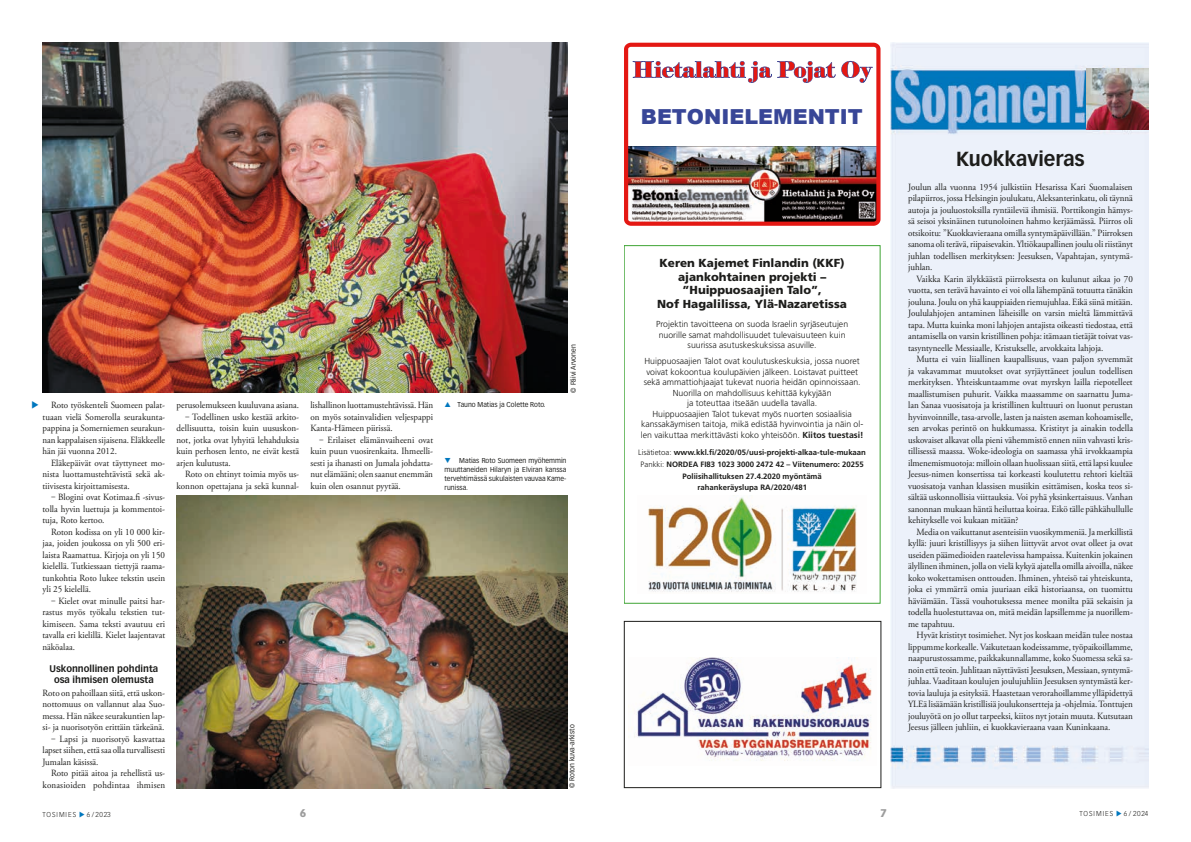
<style>
.page{position:relative;width:1191px;height:842px;background:#fff}
.page>*{position:absolute;margin:0;border:0;box-sizing:border-box;transform-origin:0 0}
.t1{font:900 20.7px "Arial";color:#384697}
.t2{font:700 20px "Vectora LT Pro";color:#1d1d1b}
.t3{font:900 11.6px/14px "Frutiger";color:#1d1d1b;text-align:center}
.t4{font:900 11px "Vectora LT Pro";color:#9d9d9d}
.t5{font:9.5px/11.5px "Adobe Garamond Pro";color:#1d1d1b;text-align:justify;scale:.95 1}
.t6{font:700 9.5px/11.5px "Vectora LT Pro";color:#1d1d1b;text-align:center}
.t7{font:300 8.7px/10.5px "Frutiger";color:#1d1d1b;text-align:center}
.t8{font:700 7.8px/11.6px "Frutiger";color:#1d1d1b;text-align:center}
.t9{font:7px/9px "Vectora LT Pro";color:#1d1d1b;text-align:justify;scale:.95 1}
.t10{font:300 7px "Vectora LT Pro";letter-spacing:.14em;color:#1d1d1b;scale:.96 1}
.s1{color:#0077be}
.s2{font-weight:700}
.s3{font-weight:300}
</style>
<div class="page">
<img style="left:648px;top:495px;width:209px;height:97px">
<img style="left:624px;top:43px;width:256px;height:183px">
<svg style="left:632px;top:61px;width:203px;height:22px"></svg>
<svg style="left:841px;top:61px;width:31px;height:22px"></svg>
<img style="left:628px;top:657px;width:244px;height:104px">
<div style="left:624px;top:621px;width:257px;height:167px;border:1px solid #1d1d1b"></div>
<img style="left:43px;top:43px;width:524px;height:349px">
<img style="left:177px;top:495px;width:390px;height:293px">
<img style="left:891px;top:43px;width:257px;height:745px">
<img style="left:1086px;top:69px;width:62px;height:61px">
<p class="t5" style="left:43px;top:400px;width:131px;text-indent:8px">Roto työskenteli Suomeen palat&shy;tuaan vielä Somerolla seurakunta&shy;pappina ja Somerniemen seurakun&shy;nan kappalaisen sijaisena. Eläkkeelle hän jäi vuonna 2012.</p>
<p class="t5" style="left:43px;top:457px;width:131px;text-indent:9px">Eläkepäivät ovat täyttyneet mo&shy;nista luottamustehtävistä sekä ak&shy;tiivisesta kirjoittamisesta.</p>
<p class="t5" style="left:43px;top:492px;width:131px;text-indent:9px">‒ Blogini ovat Kotimaa.fi -sivus&shy;tolla hyvin luettuja ja kommentoi&shy;tuja, Roto kertoo.</p>
<p class="t5" style="left:43px;top:526px;width:131px;text-indent:9px">Roton kodissa on yli 10 000 kir&shy;jaa, joiden joukossa on yli 500 eri&shy;laista Raamattua. Kirjoja on yli 150 kielellä. Tutkiessaan tiettyjä raama&shy;tunkohtia Roto lukee tekstin usein yli 25 kielellä.</p>
<p class="t5" style="left:43px;top:595px;width:131px;text-indent:9px">‒ Kielet ovat minulle paitsi har&shy;rastus myös työkalu tekstien tut&shy;kimiseen. Sama teksti avautuu eri tavalla eri kielillä. Kielet laajentavat näköalaa.</p>
<p class="t6" style="left:49px;top:663px;width:110px">Uskonnollinen pohdinta osa ihmisen olemusta</p>
<p class="t5" style="left:43px;top:687px;width:131px">Roto on pahoillaan siitä, että uskon-</p>
<p class="t5" style="left:43px;top:699px;width:131px">nottomuus on vallannut alaa Suo-</p>
<p class="t5" style="left:43px;top:710px;width:131px">messa. Hän näkee seurakuntien lap-</p>
<p class="t5" style="left:43px;top:722px;width:130px">si- ja nuorisotyön erittäin tärkeänä.</p>
<p class="t5" style="left:51px;top:733px;width:122px">‒ Lapsi ja nuorisotyö kasvattaa</p>
<p class="t5" style="left:43px;top:745px;width:131px">lapset siihen, että saa olla turvallisesti</p>
<p class="t5" style="left:43px;top:756px;width:60px">Jumalan käsissä.</p>
<p class="t5" style="left:51px;top:768px;width:122px">Roto pitää aitoa ja rehellistä us-</p>
<p class="t5" style="left:43px;top:779px;width:131px">konasioiden pohdintaa ihmisen</p>
<p class="t5" style="left:176px;top:400px;width:131px">perusolemukseen kuuluvana asiana.</p>
<p class="t5" style="left:185px;top:411px;width:122px">‒ Todellinen usko kestää arkito-</p>
<p class="t5" style="left:176px;top:423px;width:131px">dellisuutta, toisin kuin uususkon-</p>
<p class="t5" style="left:176px;top:434px;width:130px">not, jotka ovat lyhyitä lehahduksia</p>
<p class="t5" style="left:176px;top:446px;width:131px">kuin perhosen lento, ne eivät kestä</p>
<p class="t5" style="left:176px;top:457px;width:59px">arjen kulutusta.</p>
<p class="t5" style="left:185px;top:469px;width:122px">Roto on ehtinyt toimia myös us-</p>
<p class="t5" style="left:176px;top:480px;width:131px">konnon opettajana ja sekä kunnal-</p>
<p class="t5" style="left:310px;top:400px;width:131px">lishallinon luottamustehtävissä. Hän on myös sotainvalidien veljespappi Kanta-Hämeen piirissä.</p>
<p class="t5" style="left:310px;top:434px;width:131px;text-indent:9px">‒ Erilaiset elämänvaiheeni ovat kuin puun vuosirenkaita. Ihmeelli&shy;sesti ja ihanasti on Jumala johdatta&shy;nut elämääni; olen saanut enemmän kuin olen osannut pyytää.</p>
<p class="t9" style="left:457px;top:400px;width:94px">Tauno Matias ja Colette Roto.</p>
<p class="t9" style="left:569px;top:392px;width:52px;rotate:-90deg">© Päivi Arvonen</p>
<p class="t9" style="left:444px;top:456px;width:130px"><span class="s1">❑</span> Matias Roto Suomeen myöhemmin muuttaneiden Hilaryn ja Elviran kanssa tervehtimässä sukulaisten vauvaa Kame&shy;runissa.</p>
<p class="t9" style="left:567px;top:788px;width:68px;rotate:-90deg">© Roton kuva-arkisto</p>
<h1 class="t1" style="left:641px;top:101px;width:223px">BETONIELEMENTIT</h1>
<p class="t3" style="left:657px;top:255px;width:191px">Keren Kajemet Finlandin (KKF) ajankohtainen projekti – ”Huippuosaajien Talo”,<br>Nof Hagalilissa, Ylä-Nazaretissa</p>
<p class="t7" style="left:656px;top:319px;width:194px">Projektin tavoitteena on suoda Israelin syrjäseutujen nuorille samat mahdollisuudet tulevaisuuteen kuin suurissa asutuskeskuksissa asuville.</p>
<p class="t7" style="left:641px;top:356px;width:224px">Huippuosaajien Talot ovat koulutuskeskuksia, jossa nuoret voivat kokoontua koulupäivien jälkeen. Loistavat puitteet sekä ammattiohjaajat tukevat nuoria heidän opinnoissaan.<br>Nuorilla on mahdollisuus kehittää kykyjään<br>ja toteuttaa itseään uudella tavalla.<br>Huippuosaajien Talot tukevat myös nuorten sosiaalisia kanssakäymisen taitoja, mikä edistää hyvinvointia ja näin ol&shy;len vaikuttaa merkittävästi koko yhteisöön. <span class="s2">Kiitos tuestasi!</span></p>
<p class="t8" style="left:638px;top:447px;width:229px"><span class="s3">Lisätietoa:</span> www.kkl.fi/2020/05/uusi-projekti-alkaa-tule-mukaan <span class="s3">Pankki:</span> NORDEA FI83 1023 3000 2472 42 – Viitenumero: 20255<br>Poliisihallituksen 27.4.2020 myöntämä<br>rahankeräyslupa RA/2020/481</p>
<h2 class="t2" style="left:956px;top:146px;width:130px">Kuokkavieras</h2>
<p class="t5" style="left:908px;top:181px;width:238px">Joulun alla vuonna 1954 julkistiin Hesarissa Kari Suomalaisen pilapiirros, jossa Helsingin joulukatu, Aleksanterinkatu, oli täynnä autoja ja jouluostoksilla ryntäileviä ihmisiä. Porttikongin hämys&shy;sä seisoi yksinäinen tutunoloinen hahmo kerjäämässä. Piirros oli otsikoitu: ”Kuokkavieraana omilla syntymäpäivillään.” Piirroksen sanoma oli terävä, riipaisevakin. Yltiökaupallinen joulu oli riistänyt juhlan todellisen merkityksen: Jeesuksen, Vapahtajan, syntymä&shy;juhlan.</p>
<p class="t5" style="left:908px;top:273px;width:238px;text-indent:9px">Vaikka Karin älykkäästä piirroksesta on kulunut aikaa jo 70 vuotta, sen terävä havainto ei voi olla lähempänä totuutta tänäkin jouluna. Joulu on yhä kauppiaiden riemujuhlaa. Eikä siinä mitään.<br>Joululahjojen antaminen läheisille on varsin mieltä lämmittävä tapa. Mutta kuinka moni lahjojen antajista oikeasti tiedostaa, että antamisella on varsin kristillinen pohja: itämaan tietäjät toivat vas&shy;tasyntyneelle Messiaalle, Kristukselle, arvokkaita lahjoja.</p>
<p class="t5" style="left:908px;top:354px;width:238px;text-indent:9px">Mutta ei vain liiallinen kaupallisuus, vaan paljon syvemmät ja vakavammat muutokset ovat syrjäyttäneet joulun todellisen merkityksen. Yhteiskuntaamme ovat myrskyn lailla riepotelleet maallistumisen puhurit. Vaikka maassamme on saarnattu Juma&shy;lan Sanaa vuosisatoja ja kristillinen kulttuuri on luonut perustan hyvinvoinnille, tasa-arvolle, lasten ja naisten aseman kohoamiselle, sen arvokas perintö on hukkumassa. Kristityt ja ainakin todella uskovaiset alkavat olla pieni vähemmistö ennen niin vahvasti kris&shy;tillisessä maassa. Woke-ideologia on saamassa yhä irvokkaampia ilmenemismuotoja: milloin ollaan huolissaan siitä, että lapsi kuulee Jeesus-nimen konsertissa tai korkeasti koulutettu rehtori kieltää vuosisatoja vanhan klassisen musiikin esittämisen, koska teos si&shy;sältää uskonnollisia viittauksia. Voi pyhä yksinkertaisuus. Vanhan sanonnan mukaan häntä heiluttaa koiraa. Eikö tälle pähkähullulle kehitykselle voi kukaan mitään?</p>
<p class="t5" style="left:908px;top:526px;width:238px;text-indent:9px">Media on vaikuttanut asenteisiin vuosikymmeniä. Ja merkillistä kyllä: juuri kristillisyys ja siihen liittyvät arvot ovat olleet ja ovat useiden päämedioiden raatelevissa hampaissa. Kuitenkin jokainen älyllinen ihminen, jolla on vielä kykyä ajatella omilla aivoilla, näkee koko wokettamisen onttouden. Ihminen, yhteisö tai yhteiskunta, joka ei ymmärrä omia juuriaan eikä historiaansa, on tuomittu häviämään. Tässä vouhotuksessa menee monilta pää sekaisin ja todella huolestuttavaa on, mitä meidän lapsillemme ja nuorillem&shy;me tapahtuu.</p>
<p class="t5" style="left:908px;top:630px;width:238px;text-indent:9px">Hyvät kristityt tosimiehet. Nyt jos koskaan meidän tulee nostaa lippumme korkealle. Vaikutetaan kodeissamme, työpaikoillamme, naapurustossamme, paikkakunnallamme, koko Suomessa sekä sa&shy;noin että teoin. Juhlitaan näyttävästi Jeesuksen, Messiaan, syntymä&shy;juhlaa. Vaaditaan koulujen joulujuhliin Jeesuksen syntymästä ker&shy;tovia lauluja ja esityksiä. Haastetaan verorahoillamme ylläpidettyä YLEä lisäämään kristillisiä joulukonsertteja ja -ohjelmia. Tonttujen jouluyötä on jo ollut tarpeeksi, kiitos nyt jotain muuta. Kutsutaan Jeesus jälleen juhliin, ei kuokkavieraana vaan Kuninkaana.</p>
<p class="t10" style="left:43px;top:810px;width:72px">TOSIMIES <span class="s1">◆</span> 6 /2023</p>
<p class="t4" style="left:300px;top:806px;width:8px">6</p>
<p class="t4" style="left:880px;top:807px;width:8px">7</p>
<p class="t10" style="left:1079px;top:809px;width:73px">TOSIMIES <span class="s1">◆</span> 6 / 2024</p>
</div>
